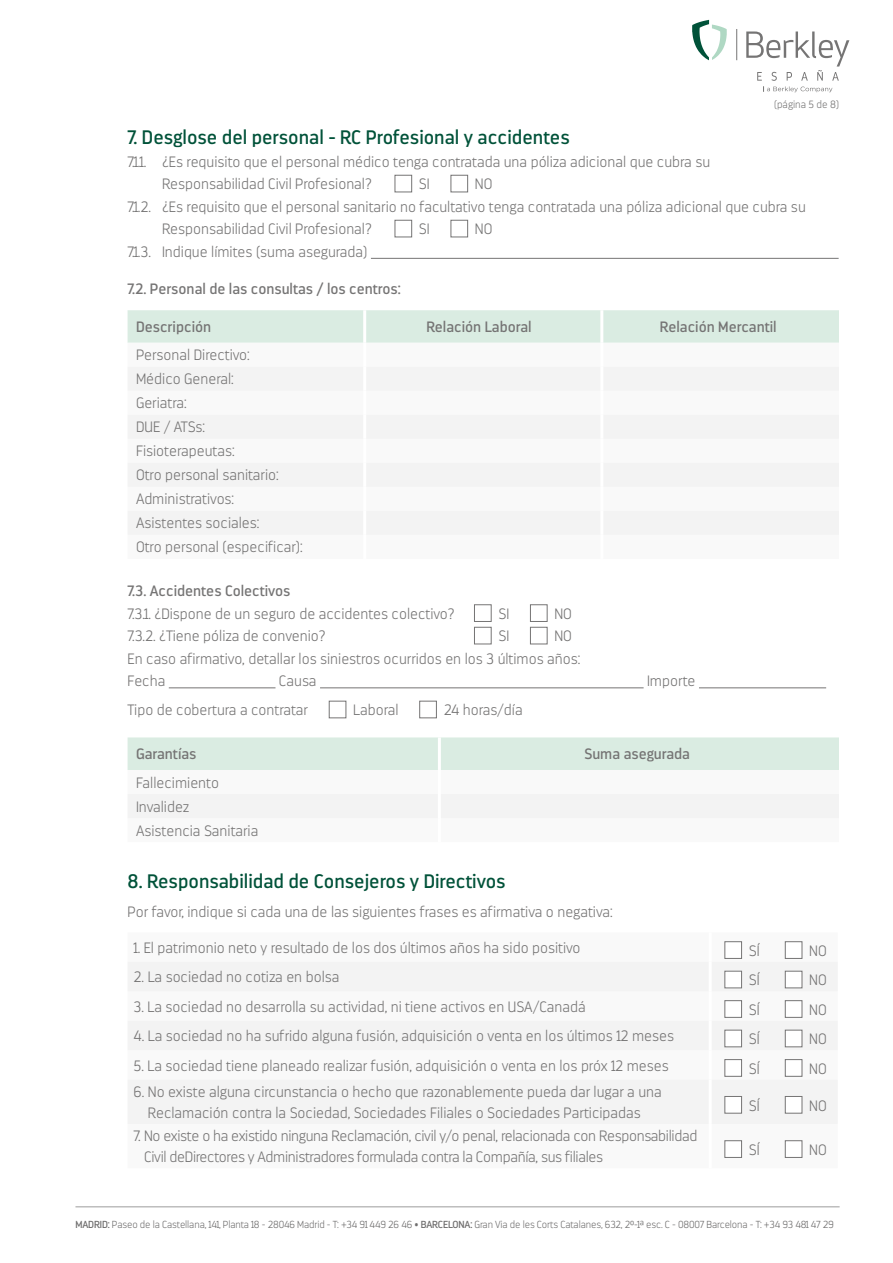
<style>
.page{position:relative;width:893px;height:1263px;background:#fff}
.page>*{position:absolute;margin:0;border:0;box-sizing:border-box;transform-origin:0 0}
.t1{font:19.5px "Darwin";color:#005239}
.t2{font:200 15px/24px "Darwin";color:#757474}
.t3{font:200 15px/21px "Darwin";letter-spacing:-.02em;color:#757474}
.t4{font:15px "Darwin";color:#757474}
.t5{font:200 10.5px "Darwin";color:#757474}
.t6{font:200 10.2px "Darwin";letter-spacing:-.01em;color:#706f6f}
.s1{font-weight:400}
</style>
<div class="page">
<svg style="left:692px;top:20px;width:35px;height:40px"></svg>
<hr style="left:736px;top:29px;width:1px;height:31px;background:#757474">
<svg style="left:746px;top:32px;width:103px;height:60px"></svg>
<hr style="left:75px;top:1206px;width:765px;height:1px;background:#9d9d9c">
<hr style="left:371px;top:258px;width:468px;height:1px;background:#757474">
<hr style="left:169px;top:687px;width:106px;height:1px;background:#757474">
<hr style="left:320px;top:687px;width:324px;height:1px;background:#757474">
<hr style="left:699px;top:687px;width:127px;height:1px;background:#757474">
<div style="left:395px;top:175px;width:17px;height:17px;background:#fff;border:1px solid #757474"></div>
<div style="left:451px;top:175px;width:17px;height:17px;border:1px solid #757474"></div>
<div style="left:395px;top:220px;width:17px;height:17px;background:#fff;border:1px solid #757474"></div>
<div style="left:451px;top:220px;width:17px;height:17px;border:1px solid #757474"></div>
<div style="left:128px;top:310px;width:711px;height:33px;background:#daece2"></div>
<div style="left:128px;top:367px;width:711px;height:168px;background:#f3f3f3"></div>
<hr style="left:363px;top:310px;width:3px;height:33px;background:#fff">
<hr style="left:600px;top:310px;width:3px;height:33px;background:#fff">
<hr style="left:363px;top:367px;width:3px;height:24px;background:#fff">
<hr style="left:600px;top:367px;width:3px;height:24px;background:#fff">
<hr style="left:363px;top:391px;width:3px;height:24px;background:#fff">
<hr style="left:600px;top:391px;width:3px;height:24px;background:#fff">
<hr style="left:363px;top:415px;width:3px;height:24px;background:#fff">
<hr style="left:600px;top:415px;width:3px;height:24px;background:#fff">
<hr style="left:363px;top:439px;width:3px;height:24px;background:#fff">
<hr style="left:600px;top:439px;width:3px;height:24px;background:#fff">
<hr style="left:363px;top:463px;width:3px;height:24px;background:#fff">
<hr style="left:600px;top:463px;width:3px;height:24px;background:#fff">
<hr style="left:363px;top:487px;width:3px;height:24px;background:#fff">
<hr style="left:600px;top:487px;width:3px;height:24px;background:#fff">
<hr style="left:363px;top:511px;width:3px;height:24px;background:#fff">
<hr style="left:600px;top:511px;width:3px;height:24px;background:#fff">
<div style="left:474px;top:604px;width:18px;height:18px;background:#fff;border:1px solid #757474"></div>
<div style="left:530px;top:604px;width:17px;height:18px;border:1px solid #757474"></div>
<div style="left:474px;top:627px;width:18px;height:17px;background:#fff;border:1px solid #757474"></div>
<div style="left:530px;top:627px;width:17px;height:17px;border:1px solid #757474"></div>
<div style="left:329px;top:701px;width:17px;height:17px;background:#fff;border:1px solid #757474"></div>
<div style="left:419px;top:701px;width:18px;height:17px;background:#fff;border:1px solid #757474"></div>
<div style="left:128px;top:737px;width:711px;height:33px;background:#daece2"></div>
<div style="left:128px;top:794px;width:711px;height:24px;background:#f3f3f3"></div>
<hr style="left:438px;top:737px;width:3px;height:33px;background:#fff">
<hr style="left:438px;top:794px;width:3px;height:24px;background:#fff">
<div style="left:128px;top:962px;width:709px;height:162px;background:#f3f3f3"></div>
<hr style="left:709px;top:962px;width:3px;height:29px;background:#fff">
<hr style="left:709px;top:991px;width:3px;height:30px;background:#fff">
<hr style="left:709px;top:1021px;width:3px;height:29px;background:#fff">
<hr style="left:709px;top:1050px;width:3px;height:30px;background:#fff">
<hr style="left:709px;top:1080px;width:3px;height:44px;background:#fff">
<div style="left:724px;top:941px;width:18px;height:18px;border:1px solid #757474"></div>
<div style="left:785px;top:941px;width:17px;height:18px;background:#fff;border:1px solid #757474"></div>
<div style="left:725px;top:971px;width:17px;height:17px;background:#fff"></div>
<div style="left:724px;top:971px;width:18px;height:17px;border:1px solid #757474"></div>
<div style="left:785px;top:971px;width:17px;height:17px;background:#fff;border:1px solid #757474"></div>
<div style="left:725px;top:1001px;width:17px;height:16px;background:#fff"></div>
<div style="left:724px;top:1000px;width:18px;height:18px;border:1px solid #757474"></div>
<div style="left:785px;top:1000px;width:17px;height:18px;background:#fff;border:1px solid #757474"></div>
<div style="left:725px;top:1030px;width:17px;height:17px;background:#fff"></div>
<div style="left:724px;top:1030px;width:18px;height:17px;border:1px solid #757474"></div>
<div style="left:785px;top:1030px;width:17px;height:17px;background:#fff;border:1px solid #757474"></div>
<div style="left:725px;top:1059px;width:17px;height:17px;background:#fff"></div>
<div style="left:724px;top:1059px;width:18px;height:18px;border:1px solid #757474"></div>
<div style="left:785px;top:1059px;width:17px;height:18px;background:#fff;border:1px solid #757474"></div>
<div style="left:725px;top:1096px;width:17px;height:17px;background:#fff"></div>
<div style="left:724px;top:1096px;width:18px;height:17px;border:1px solid #757474"></div>
<div style="left:785px;top:1096px;width:17px;height:17px;background:#fff;border:1px solid #757474"></div>
<div style="left:724px;top:1140px;width:18px;height:18px;border:1px solid #757474"></div>
<div style="left:785px;top:1140px;width:17px;height:18px;background:#fff;border:1px solid #757474"></div>
<p class="t5" style="left:774px;top:98px;width:66px">(página 5 de 8)</p>
<h1 class="t1" style="left:128px;top:126px;width:444px">7. Desglose del personal - RC Profesional y accidentes</h1>
<p class="t2" style="left:162px;top:150px;width:550px;line-height:22.5px;text-indent:-34px">7.1.1. ¿Es requisito que el personal médico tenga contratada una póliza adicional que cubra su<br>Responsabilidad Civil Profesional?</p>
<p class="t2" style="left:419px;top:172px;width:12px">SI</p>
<p class="t2" style="left:475px;top:172px;width:19px">NO</p>
<p class="t2" style="left:128px;top:195px;width:680px">7.1.2. ¿Es requisito que el personal sanitario no facultativo tenga contratada una póliza adicional que cubra su</p>
<p class="t2" style="left:162px;top:217px;width:211px">Responsabilidad Civil Profesional?</p>
<p class="t2" style="left:419px;top:217px;width:12px">SI</p>
<p class="t2" style="left:475px;top:217px;width:19px">NO</p>
<p class="t2" style="left:128px;top:240px;width:241px">7.1.3. Indique límites (suma asegurada)</p>
<p class="t4" style="left:128px;top:280px;width:275px">7.2. Personal de las consultas / los centros:</p>
<p class="t4" style="left:136px;top:318px;width:77px">Descripción</p>
<p class="t4" style="left:426px;top:318px;width:107px">Relación Laboral</p>
<p class="t4" style="left:660px;top:318px;width:118px">Relación Mercantil</p>
<p class="t2" style="left:136px;top:343px;width:168px">Personal Directivo:<br>Médico General:<br>Geriatra:<br>DUE / ATSs:<br>Fisioterapeutas:<br>Otro personal sanitario:<br>Administrativos:<br>Asistentes sociales:<br>Otro personal (especificar):</p>
<p class="t4" style="left:128px;top:582px;width:164px">7.3. Accidentes Colectivos</p>
<p class="t2" style="left:128px;top:602px;width:329px">7.3.1. ¿Dispone de un seguro de accidentes colectivo?</p>
<p class="t2" style="left:498px;top:602px;width:12px">SI</p>
<p class="t2" style="left:554px;top:602px;width:19px">NO</p>
<p class="t2" style="left:128px;top:624px;width:200px">7.3.2. ¿Tiene póliza de convenio?</p>
<p class="t2" style="left:498px;top:624px;width:12px">SI</p>
<p class="t2" style="left:128px;top:625px;width:454px;line-height:22.5px;text-indent:427px">NO<br>En caso afirmativo, detallar los siniestros ocurridos en los 3 últimos años:<br>Fecha</p>
<p class="t2" style="left:279px;top:669px;width:39px">Causa</p>
<p class="t2" style="left:647px;top:669px;width:50px">Importe</p>
<p class="t2" style="left:128px;top:698px;width:182px">Tipo de cobertura a contratar</p>
<p class="t2" style="left:353px;top:698px;width:47px">Laboral</p>
<p class="t2" style="left:444px;top:698px;width:81px">24 horas/día</p>
<p class="t4" style="left:136px;top:745px;width:62px">Garantías</p>
<p class="t4" style="left:584px;top:745px;width:108px">Suma asegurada</p>
<p class="t2" style="left:136px;top:770px;width:124px">Fallecimiento<br>Invalidez<br>Asistencia Sanitaria</p>
<h1 class="t1" style="left:128px;top:870px;width:380px">8. Responsabilidad de Consejeros y Directivos</h1>
<p class="t2" style="left:128px;top:900px;width:487px">Por favor, indique si cada una de las siguientes frases es afirmativa o negativa:</p>
<p class="t2" style="left:134px;top:936px;width:448px">1. El patrimonio neto y resultado de los dos últimos años ha sido positivo</p>
<p class="t2" style="left:749px;top:939px;width:12px">SÍ</p>
<p class="t2" style="left:809px;top:939px;width:19px">NO</p>
<p class="t2" style="left:134px;top:965px;width:207px">2. La sociedad no cotiza en bolsa</p>
<p class="t2" style="left:749px;top:968px;width:12px">SÍ</p>
<p class="t2" style="left:809px;top:968px;width:19px">NO</p>
<p class="t2" style="left:134px;top:994px;width:454px">3. La sociedad no desarrolla su actividad, ni tiene activos en USA/Canadá</p>
<p class="t2" style="left:749px;top:998px;width:12px">SÍ</p>
<p class="t2" style="left:809px;top:998px;width:19px">NO</p>
<p class="t2" style="left:134px;top:1024px;width:542px">4. La sociedad no ha sufrido alguna fusión, adquisición o venta en los últimos 12 meses</p>
<p class="t2" style="left:749px;top:1027px;width:12px">SÍ</p>
<p class="t2" style="left:809px;top:1027px;width:19px">NO</p>
<p class="t2" style="left:134px;top:1053px;width:537px">5. La sociedad tiene planeado realizar fusión, adquisición o venta en los próx 12 meses</p>
<p class="t2" style="left:749px;top:1056px;width:12px">SÍ</p>
<p class="t2" style="left:809px;top:1056px;width:19px">NO</p>
<p class="t2" style="left:134px;top:1081px;width:530px;line-height:21px;text-align:center">6. No existe alguna circunstancia o hecho que razonablemente pueda dar lugar a una<br>Reclamación contra la Sociedad, Sociedades Filiales o Sociedades Participadas</p>
<p class="t2" style="left:749px;top:1093px;width:12px">SÍ</p>
<p class="t2" style="left:809px;top:1093px;width:19px">NO</p>
<p class="t3" style="left:144px;top:1126px;width:555px;text-indent:-11px">7. No existe o ha existido ninguna Reclamación, civil y/o penal, relacionada con Responsabilidad<br>Civil deDirectores y Administradores formulada contra la Compañía, sus filiales</p>
<p class="t2" style="left:749px;top:1138px;width:12px">SÍ</p>
<p class="t2" style="left:809px;top:1138px;width:19px">NO</p>
<p class="t6" style="left:75px;top:1219px;width:760px"><span class="s1">MADRID:</span> Paseo de la Castellana, 141, Planta 18 - 28046 Madrid - T: +34 91 449 26 46 • <span class="s1">BARCELONA:</span> Gran Via de les Corts Catalanes, 632, 2º-1ª esc. C - 08007 Barcelona - T: +34 93 481 47 29</p>
</div>
